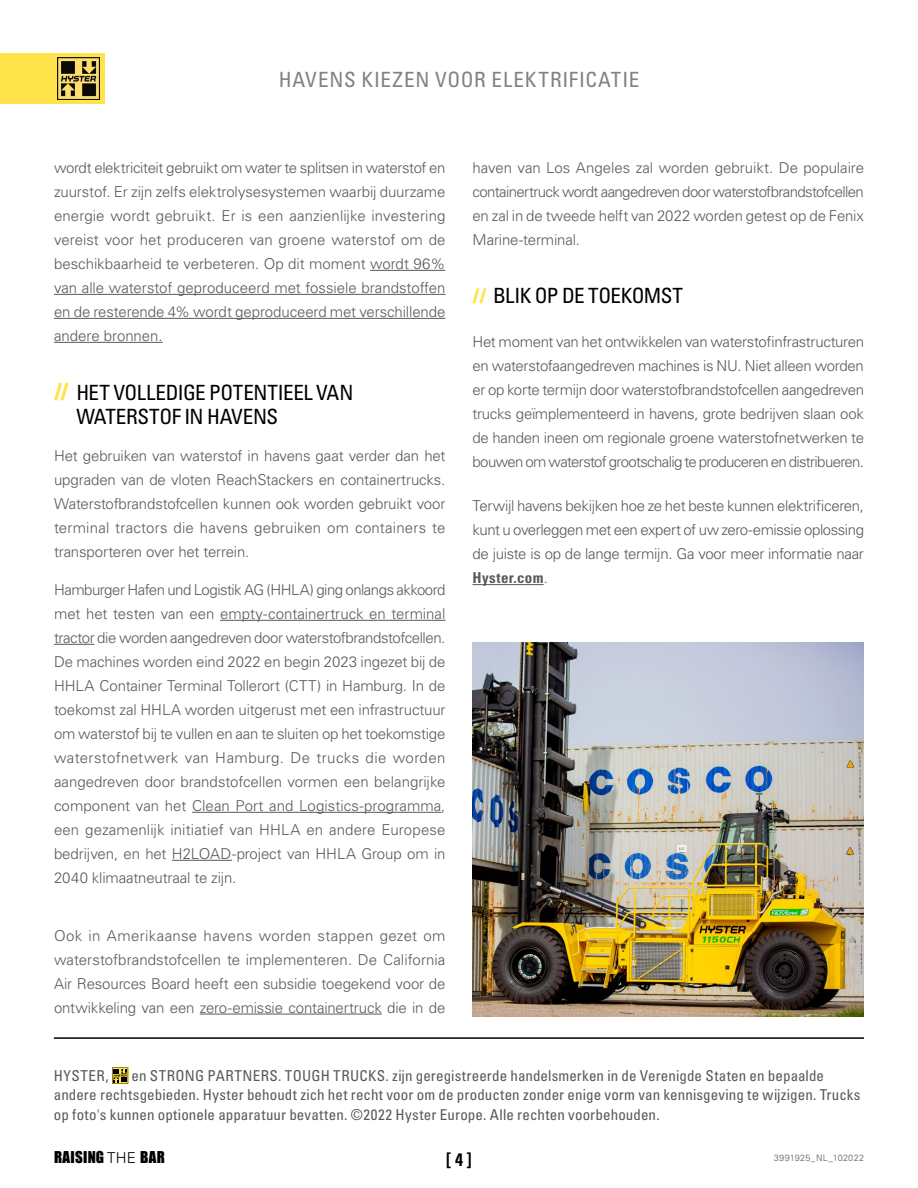
<style>
.page{position:relative;width:918px;height:1188px;background:#fff}
.page>*{position:absolute;margin:0;border:0;box-sizing:border-box;transform-origin:0 0}
.t1{font:condensed 21px/24px "Univers LTCYR 57";letter-spacing:-.015em;color:#000}
.t2{font:condensed 21px "Univers LTCYR 57";letter-spacing:.04em;color:#808285}
.t3{font:18px "Univers LTCYR 67 Bold Cond";color:#000}
.t4{font:300 15px/24px "Univers LTCYR 45";letter-spacing:-.01em;color:#58595b;text-align:justify}
.t5{font:condensed 15px/19.5px "Univers LTCYR 57";letter-spacing:.01em;color:#58595b}
.t6{font:15px "Impact";letter-spacing:.02em;color:#000}
.t7{font:15px "Univers LTCYR 67 Bold Cond";letter-spacing:.03em;color:#58595b}
.t8{font:300 9px "Univers LTCYR 45";letter-spacing:.035em;color:#58595b}
.s1{font-family:"Impact";font-stretch:normal;color:#ffe34b}
.s2{font-family:"Impact";font-stretch:normal;font-size:18px;color:#ffe34b}
.s3{font-family:"Univers LTCYR 45";font-weight:300}
</style>
<div class="page">
<img style="left:472px;top:642px;width:392px;height:374px">
<div style="left:0;top:54px;width:104px;height:50px;background:#ffe34b"></div>
<img style="left:58px;top:58px;width:42px;height:42px">
<hr style="left:370px;top:270px;width:75px;height:1px;background:#58595b">
<hr style="left:54px;top:294px;width:392px;height:1px;background:#58595b">
<hr style="left:54px;top:318px;width:392px;height:1px;background:#58595b">
<hr style="left:54px;top:342px;width:109px;height:1px;background:#58595b">
<hr style="left:220px;top:620px;width:226px;height:1px;background:#58595b">
<hr style="left:54px;top:644px;width:40px;height:1px;background:#58595b">
<hr style="left:192px;top:812px;width:249px;height:1px;background:#58595b">
<hr style="left:172px;top:860px;width:60px;height:1px;background:#58595b">
<hr style="left:200px;top:1014px;width:182px;height:1px;background:#58595b">
<hr style="left:472px;top:584px;width:72px;height:1px;background:#58595b">
<hr style="left:54px;top:1037px;width:810px;height:2px;background:#000">
<svg style="left:112px;top:1068px;width:16px;height:16px"></svg>
<h1 class="t2" style="left:279px;top:66px;width:362px">HAVENS KIEZEN VOOR ELEKTRIFICATIE</h1>
<p class="t4" style="left:54px;top:155px;width:393px">wordt elektriciteit gebruikt om water te splitsen in waterstof en zuurstof. Er zijn zelfs elektrolysesystemen waarbij duurzame energie wordt gebruikt. Er is een aanzienlijke investering vereist voor het produceren van groene waterstof om de beschikbaarheid te verbeteren. Op dit moment wordt 96% van alle waterstof geproduceerd met fossiele brandstoffen en de resterende 4% wordt geproduceerd met verschillende andere bronnen.</p>
<h1 class="t1" style="left:76px;top:380px;width:279px;text-indent:-22px"><span class="s1">//</span> HET VOLLEDIGE POTENTIEEL VAN<br>WATERSTOF IN HAVENS</h1>
<p class="t4" style="left:54px;top:444px;width:393px">Het gebruiken van waterstof in havens gaat verder dan het upgraden van de vloten ReachStackers en containertrucks.<br>Waterstofbrandstofcellen kunnen ook worden gebruikt voor terminal tractors die havens gebruiken om containers te transporteren over het terrein.</p>
<p class="t4" style="left:54px;top:577px;width:393px">Hamburger Hafen und Logistik AG (HHLA) ging onlangs akkoord met het testen van een empty-containertruck en terminal tractor die worden aangedreven door waterstofbrandstofcellen.<br>De machines worden eind 2022 en begin 2023 ingezet bij de HHLA Container Terminal Tollerort (CTT) in Hamburg. In de toekomst zal HHLA worden uitgerust met een infrastructuur om waterstof bij te vullen en aan te sluiten op het toekomstige waterstofnetwerk van Hamburg. De trucks die worden aangedreven door brandstofcellen vormen een belangrijke component van het Clean Port and Logistics-programma, een gezamenlijk initiatief van HHLA en andere Europese bedrijven, en het H2LOAD-project van HHLA Group om in 2040 klimaatneutraal te zijn.</p>
<p class="t4" style="left:54px;top:923px;width:393px">Ook in Amerikaanse havens worden stappen gezet om waterstofbrandstofcellen te implementeren. De California Air Resources Board heeft een subsidie toegekend voor de ontwikkeling van een zero-emissie containertruck die in de</p>
<p class="t4" style="left:472px;top:155px;width:393px">haven van Los Angeles zal worden gebruikt. De populaire containertruck wordt aangedreven door waterstofbrandstofcellen en zal in de tweede helft van 2022 worden getest op de Fenix Marine-terminal.</p>
<h1 class="t1" style="left:472px;top:283px;width:212px"><span class="s2">//</span> BLIK OP DE TOEKOMST</h1>
<p class="t4" style="left:472px;top:329px;width:393px">Het moment van het ontwikkelen van waterstofinfrastructuren en waterstofaangedreven machines is NU. Niet alleen worden er op korte termijn door waterstofbrandstofcellen aangedreven trucks geïmplementeerd in havens, grote bedrijven slaan ook de handen ineen om regionale groene waterstofnetwerken te bouwen om waterstof grootschalig te produceren en distribueren.</p>
<p class="t4" style="left:472px;top:493px;width:393px">Terwijl havens bekijken hoe ze het beste kunnen elektrificeren, kunt u overleggen met een expert of uw zero-emissie oplossing de juiste is op de lange termijn. Ga voor meer informatie naar</p>
<p class="t7" style="left:472px;top:569px;width:77px">Hyster.com<span class="s3">.</span></p>
<p class="t5" style="left:54px;top:1065px;width:808px;text-indent:78px">en STRONG PARTNERS. TOUGH TRUCKS. zijn geregistreerde handelsmerken in de Verenigde Staten en bepaalde andere rechtsgebieden. Hyster behoudt zich het recht voor om de producten zonder enige vorm van kennisgeving te wijzigen. Trucks op foto's kunnen optionele apparatuur bevatten. ©2022 Hyster Europe. Alle rechten voorbehouden.</p>
<p class="t8" style="left:774px;top:1152px;width:92px">3991925_NL_102022</p>
<p class="t5" style="left:54px;top:1065px;width:56px">HYSTER,</p>
<p class="t6" style="left:54px;top:1146px;width:113px">RAISING <span class="s3">THE</span> BAR</p>
<p class="t3" style="left:446px;top:1148px;width:27px">[ 4 ]</p>
</div>
